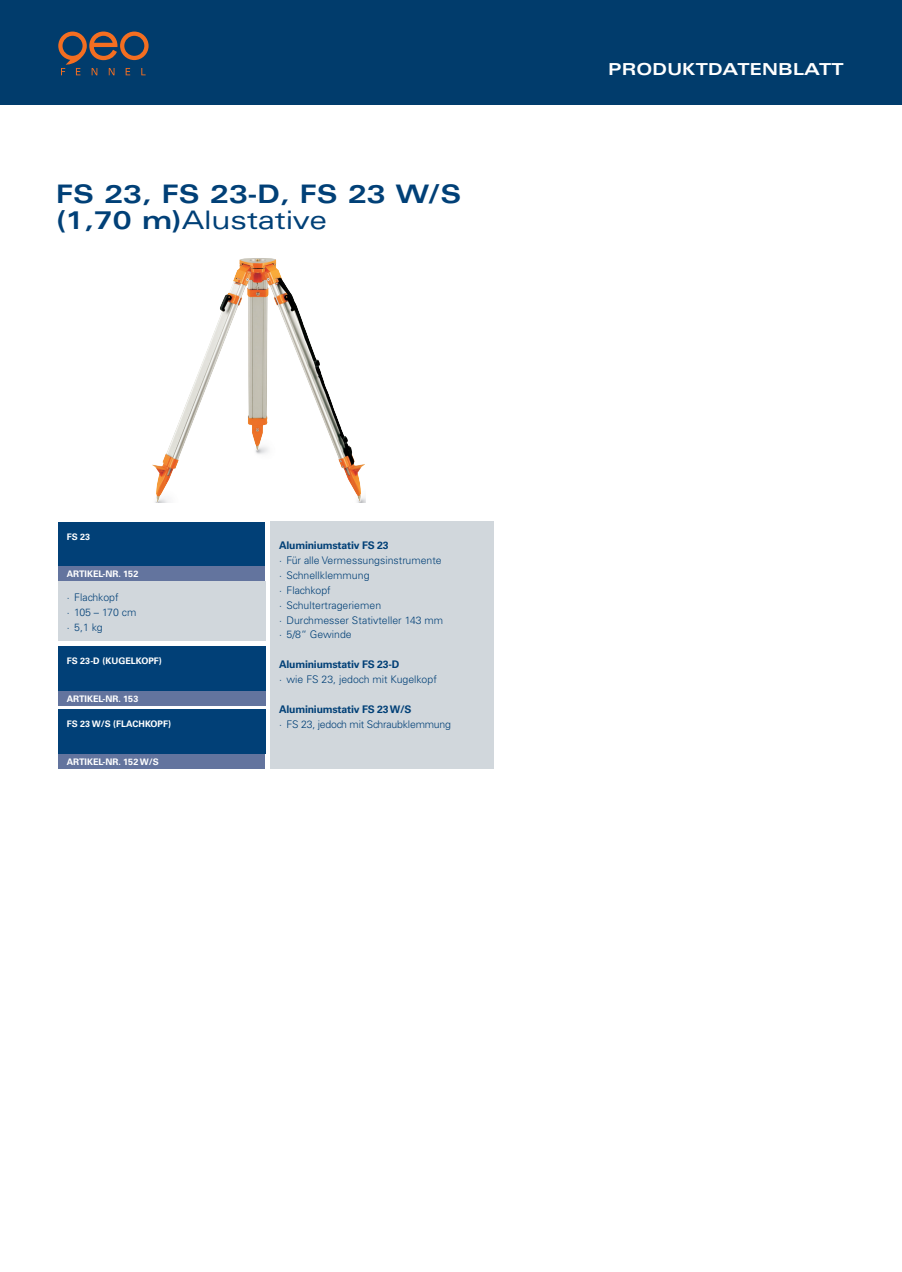
<style>
.page{position:relative;width:902px;height:1272px;background:#fff}
.page>*{position:absolute;margin:0;border:0;box-sizing:border-box;transform-origin:0 0}
.PRODUKT_2_Titel{font:700 expanded 25.5px "Univers LT Std";color:#014077}
.PRODUKT_2_Titel-2{font:expanded 25.5px "Univers LT Std";letter-spacing:-.01em;color:#014077}
.PRODUKT_2_Titel-3{font:700 expanded 16.5px "Univers LT Std";letter-spacing:.01em;color:#fff}
.Text_in_seitlichen_K{font:300 10.5px "Univers LT Std";color:#014077}
.Text_in_seitlichen_K-2{font:700 10.5px "Univers LT Std";letter-spacing:-.02em;color:#014077}
.Text_in_seitlichen_K-3{font:300 10.5px "Univers LT Std";letter-spacing:-.02em;color:#014077}
.KASTEN_Head_blau{font:700 9px "Univers LT Std";color:#fff}
.s1{font-weight:700}
</style>
<div class="page">
<div style="left:0;top:0;width:901px;height:104px;background:#013c6c"></div>
<svg style="left:58px;top:32px;width:90px;height:43px"></svg>
<img style="left:152px;top:258px;width:213px;height:244px">
<div style="left:58px;top:521px;width:207px;height:45px;background:#014077"></div>
<div style="left:270px;top:521px;width:223px;height:247px;background:#d1d7dc"></div>
<div style="left:58px;top:566px;width:207px;height:15px;background:#63749e"></div>
<div style="left:58px;top:581px;width:207px;height:60px;background:#d1d7dc"></div>
<div style="left:58px;top:646px;width:207px;height:44px;background:#014077"></div>
<div style="left:58px;top:690px;width:207px;height:15px;background:#63749e"></div>
<div style="left:58px;top:709px;width:207px;height:44px;background:#014077"></div>
<div style="left:58px;top:753px;width:207px;height:15px;background:#63749e"></div>
<p class="PRODUKT_2_Titel" style="left:56px;top:179px;width:406px">FS 23, FS 23-D, FS 23 W/S</p>
<p class="PRODUKT_2_Titel-2" style="left:56px;top:204px;width:272px"><span class="s1">(1,70 m)</span>Alustative</p>
<p class="KASTEN_Head_blau" style="left:67px;top:531px;width:25px">FS 23</p>
<p class="KASTEN_Head_blau" style="left:67px;top:569px;width:73px">ARTIKEL-NR. 152</p>
<p class="Text_in_seitlichen_K" style="left:67px;top:590px;width:53px">· Flachkopf</p>
<p class="Text_in_seitlichen_K" style="left:67px;top:605px;width:71px">· 105 – 170 cm</p>
<p class="Text_in_seitlichen_K" style="left:67px;top:620px;width:37px">· 5,1 kg</p>
<p class="KASTEN_Head_blau" style="left:67px;top:656px;width:97px">FS 23-D (KUGELKOPF)</p>
<p class="KASTEN_Head_blau" style="left:67px;top:693px;width:73px">ARTIKEL-NR. 153</p>
<p class="KASTEN_Head_blau" style="left:67px;top:719px;width:106px">FS 23 W/S (FLACHKOPF)</p>
<p class="KASTEN_Head_blau" style="left:67px;top:756px;width:93px">ARTIKEL-NR. 152 W/S</p>
<p class="Text_in_seitlichen_K-2" style="left:279px;top:539px;width:111px">Aluminiumstativ FS 23</p>
<p class="Text_in_seitlichen_K" style="left:279px;top:554px;width:164px">· Für alle Vermessungsinstrumente</p>
<p class="Text_in_seitlichen_K" style="left:279px;top:569px;width:92px">· Schnellklemmung</p>
<p class="Text_in_seitlichen_K" style="left:279px;top:583px;width:53px">· Flachkopf</p>
<p class="Text_in_seitlichen_K" style="left:279px;top:598px;width:104px">· Schultertrageriemen</p>
<p class="Text_in_seitlichen_K" style="left:279px;top:613px;width:166px">· Durchmesser Stativteller 143 mm</p>
<p class="Text_in_seitlichen_K" style="left:279px;top:628px;width:74px">· 5/8“ Gewinde</p>
<p class="Text_in_seitlichen_K-2" style="left:279px;top:658px;width:122px">Aluminiumstativ FS 23-D</p>
<p class="Text_in_seitlichen_K" style="left:279px;top:673px;width:159px">· wie FS 23, jedoch mit Kugelkopf</p>
<p class="Text_in_seitlichen_K-2" style="left:279px;top:703px;width:134px">Aluminiumstativ FS 23 W/S</p>
<p class="Text_in_seitlichen_K-3" style="left:279px;top:717px;width:173px">· FS 23, jedoch mit Schraubklemmung</p>
<p class="PRODUKT_2_Titel-3" style="left:608px;top:60px;width:237px">PRODUKTDATENBLATT</p>
</div>
